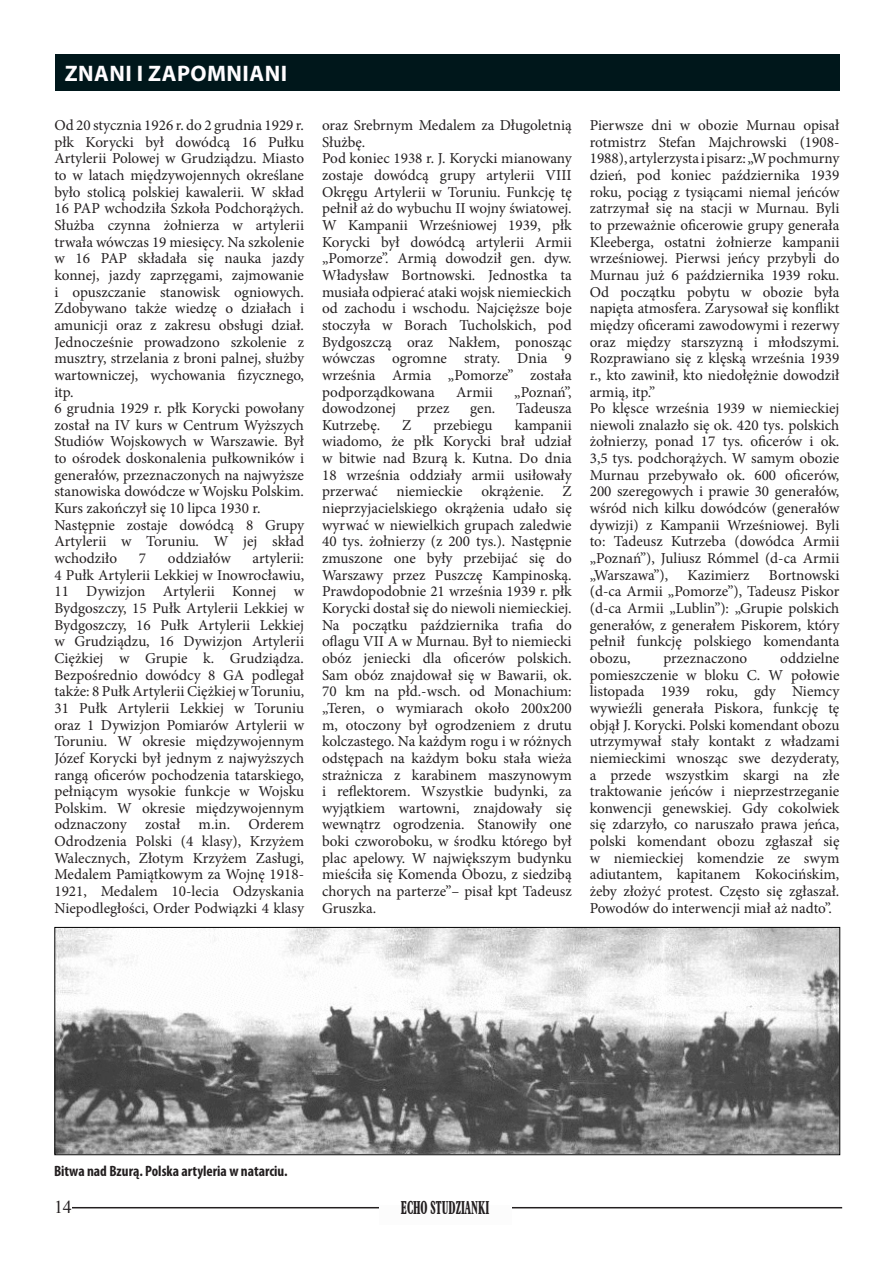
<style>
.page{position:relative;width:893px;height:1263px;background:#fff}
.page>*{position:absolute;margin:0;border:0;box-sizing:border-box;transform-origin:0 0}
.t1{font:700 22.5px "Myriad Pro";color:#fffdff}
.t2{font:700 condensed 18px "Aldine 721 BT";color:#231f20;scale:.67 1}
.t3{font:18px "Times New Roman";color:#231f20}
.t4{font:15.15px/16.6px "Minion Pro";color:#231f20;text-align:justify}
.t5{font:700 condensed 15px "Myriad Pro";color:#231f20}
</style>
<div class="page">
<hr style="left:55px;top:1207px;width:787px;height:1px;background:#231f20">
<div style="left:379px;top:1205px;width:132px;height:20px;background:#fcfcfc"></div>
<div style="left:54px;top:1201px;width:18px;height:16px;background:#fffffe"></div>
<div style="left:55px;top:54px;width:785px;height:37px;background:#00171b"></div>
<img style="left:56px;top:929px;width:782px;height:224px">
<div style="left:54px;top:927px;width:786px;height:228px;border:1px solid #000"></div>
<h1 class="t1" style="left:65px;top:59px;width:14px">ZNANI</h1>
<h1 class="t1" style="left:137px;top:59px;width:27px">I ZAPO</h1>
<h1 class="t1" style="left:207px;top:59px;width:32px">MNIANI</h1>
<p class="t4" style="left:54px;top:117px;width:251px;text-align:left">Od 20 stycznia 1926 r. do 2 grudnia 1929 r. płk Korycki był dowódcą 16 Pułku Artylerii Polowej w Grudziądzu. Miasto to w latach międzywojennych określane było stolicą polskiej kawalerii. W skład 16 PAP wchodziła Szkoła Podchorążych.<br>Służba czynna żołnierza w artylerii trwała wówczas 19 miesięcy. Na szkolenie w 16 PAP składała się nauka jazdy konnej, jazdy zaprzęgami, zajmowanie i opuszczanie stanowisk ogniowych.<br>Zdobywano także wiedzę o działach i amunicji oraz z zakresu obsługi dział.<br>Jednocześnie prowadzono szkolenie z musztry, strzelania z broni palnej, służby wartowniczej, wychowania fizycznego, itp.<br>6 grudnia 1929 r. płk Korycki powołany został na IV kurs w Centrum Wyższych Studiów Wojskowych w Warszawie. Był to ośrodek doskonalenia pułkowników i generałów, przeznaczonych na najwyższe stanowiska dowódcze w Wojsku Polskim.<br>Kurs zakończył się 10 lipca 1930 r.<br>Następnie zostaje dowódcą 8 Grupy Artylerii w Toruniu. W jej skład wchodziło</p>
<p class="t4" style="left:139px;top:550px;width:9px">7</p>
<p class="t4" style="left:168px;top:550px;width:64px">oddziałów</p>
<p class="t4" style="left:54px;top:550px;width:251px;text-indent:198px">artylerii:<br>4 Pułk Artylerii Lekkiej w Inowrocławiu, 11 Dywizjon Artylerii Konnej w Bydgoszczy, 15 Pułk Artylerii Lekkiej w Bydgoszczy, 16 Pułk Artylerii Lekkiej w Grudziądzu, 16 Dywizjon Artylerii Ciężkiej w Grupie k. Grudziądza.<br>Bezpośrednio dowódcy 8 GA podlegał także: 8 Pułk Artylerii Ciężkiej w Toruniu, 31 Pułk Artylerii Lekkiej w Toruniu oraz 1 Dywizjon Pomiarów Artylerii w Toruniu. W okresie międzywojennym Józef Korycki był jednym z najwyższych rangą oficerów pochodzenia tatarskiego, pełniącym wysokie funkcje w Wojsku Polskim. W okresie międzywojennym odznaczony został m.in. Orderem Odrodzenia Polski (4 klasy), Krzyżem Walecznych, Złotym Krzyżem Zasługi, Medalem Pamiątkowym za Wojnę 1918- 1921, Medalem 10-lecia Odzyskania Niepodległości, Order Podwiązki 4 klasy</p>
<p class="t4" style="left:322px;top:117px;width:251px;text-align:left">oraz Srebrnym Medalem za Długoletnią Służbę.<br>Pod koniec 1938 r. J. Korycki mianowany zostaje dowódcą grupy artylerii VIII Okręgu Artylerii w Toruniu. Funkcję tę pełnił aż do wybuchu II wojny światowej.<br>W Kampanii Wrześniowej 1939, płk Korycki był dowódcą artylerii Armii „Pomorze”. Armią dowodził gen. dyw.<br>Władysław Bortnowski. Jednostka ta musiała odpierać ataki wojsk niemieckich od zachodu i wschodu. Najcięższe boje stoczyła w Borach Tucholskich, pod Bydgoszczą oraz Nakłem, ponosząc wówczas ogromne straty. Dnia 9 września Armia „Pomorze” została podporządkowana</p>
<p class="t4" style="left:456px;top:383px;width:38px">Armii</p>
<p class="t4" style="left:514px;top:383px;width:59px">„Poznań”,</p>
<p class="t4" style="left:322px;top:400px;width:76px">dowodzonej</p>
<p class="t4" style="left:417px;top:400px;width:34px">przez</p>
<p class="t4" style="left:470px;top:400px;width:27px">gen.</p>
<p class="t4" style="left:516px;top:400px;width:57px">Tadeusza</p>
<p class="t4" style="left:322px;top:417px;width:60px">Kutrzebę.</p>
<p class="t4" style="left:402px;top:417px;width:11px">Z</p>
<p class="t4" style="left:433px;top:417px;width:61px">przebiegu</p>
<p class="t4" style="left:322px;top:417px;width:251px;text-indent:193px">kampanii wiadomo, że płk Korycki brał udział w bitwie nad Bzurą k. Kutna. Do dnia 18 września oddziały armii usiłowały przerwać niemieckie okrążenie. Z nieprzyjacielskiego okrążenia udało się wyrwać w niewielkich grupach zaledwie 40 tys. żołnierzy (z 200 tys.). Następnie zmuszone one były przebijać się do Warszawy przez Puszczę Kampinoską.<br>Prawdopodobnie 21 września 1939 r. płk Korycki dostał się do niewoli niemieckiej.<br>Na początku października trafia do oflagu VII A w Murnau. Był to niemiecki obóz jeniecki dla oficerów polskich.<br>Sam obóz znajdował się w Bawarii, ok.<br>70 km na płd.-wsch. od Monachium: „Teren, o wymiarach około 200x200 m, otoczony był ogrodzeniem z drutu kolczastego. Na każdym rogu i w różnych odstępach na każdym boku stała wieża strażnicza z karabinem maszynowym i reflektorem. Wszystkie budynki, za wyjątkiem wartowni, znajdowały się wewnątrz ogrodzenia. Stanowiły one boki czworoboku, w środku którego był plac apelowy. W największym budynku mieściła się Komenda Obozu, z siedzibą chorych na parterze”– pisał kpt Tadeusz Gruszka.</p>
<p class="t4" style="left:590px;top:117px;width:251px;text-align:left">Pierwsze dni w obozie Murnau opisał rotmistrz Stefan Majchrowski (1908- 1988), artylerzysta i pisarz: „W pochmurny dzień, pod koniec października 1939 roku, pociąg z tysiącami niemal jeńców zatrzymał się na stacji w Murnau. Byli to przeważnie oficerowie grupy generała Kleeberga, ostatni żołnierze kampanii wrześniowej. Pierwsi jeńcy przybyli do Murnau już 6 października 1939 roku.<br>Od początku pobytu w obozie była napięta atmosfera. Zarysował się konflikt między oficerami zawodowymi i rezerwy oraz między starszyzną i młodszymi.<br>Rozprawiano się z klęską września 1939 r., kto zawinił, kto niedołężnie dowodził armią, itp.”<br>Po klęsce września 1939 w niemieckiej niewoli znalazło się ok. 420 tys. polskich żołnierzy, ponad 17 tys. oficerów i ok.<br>3,5 tys. podchorążych. W samym obozie Murnau przebywało ok. 600 oficerów, 200 szeregowych i prawie 30 generałów, wśród nich kilku dowódców (generałów dywizji) z Kampanii Wrześniowej. Byli to: Tadeusz Kutrzeba (dowódca Armii „Poznań”), Juliusz Rómmel (d-ca Armii „Warszawa”),</p>
<p class="t4" style="left:590px;top:567px;width:251px;text-indent:179px">Bortnowski (d-ca Armii „Pomorze”), Tadeusz Piskor (d-ca Armii „Lublin”): „Grupie polskich generałów, z generałem Piskorem, który pełnił funkcję polskiego komendanta obozu,</p>
<p class="t4" style="left:688px;top:567px;width:63px">Kazimierz</p>
<p class="t4" style="left:590px;top:650px;width:251px;text-indent:190px">oddzielne pomieszczenie w bloku C. W połowie listopada 1939 roku, gdy Niemcy wywieźli generała Piskora, funkcję tę objął J. Korycki. Polski komendant obozu utrzymywał stały kontakt z władzami niemieckimi wnosząc swe dezyderaty, a przede wszystkim skargi na złe traktowanie jeńców i nieprzestrzeganie konwencji genewskiej. Gdy cokolwiek się zdarzyło, co naruszało prawa jeńca, polski komendant obozu zgłaszał się w niemieckiej komendzie ze swym adiutantem, kapitanem Kokocińskim, żeby złożyć protest. Często się zgłaszał.<br>Powodów do interwencji miał aż nadto”.</p>
<p class="t4" style="left:664px;top:650px;width:85px">przeznaczono</p>
<p class="t5" style="left:54px;top:1161px;width:235px">Bitwa nad Bzurą. Polska artyleria w natarciu.</p>
<p class="t3" style="left:54px;top:1195px;width:19px">14</p>
<p class="t2" style="left:401px;top:1195px;width:133px">ECHO STUDZIANKI</p>
</div>
